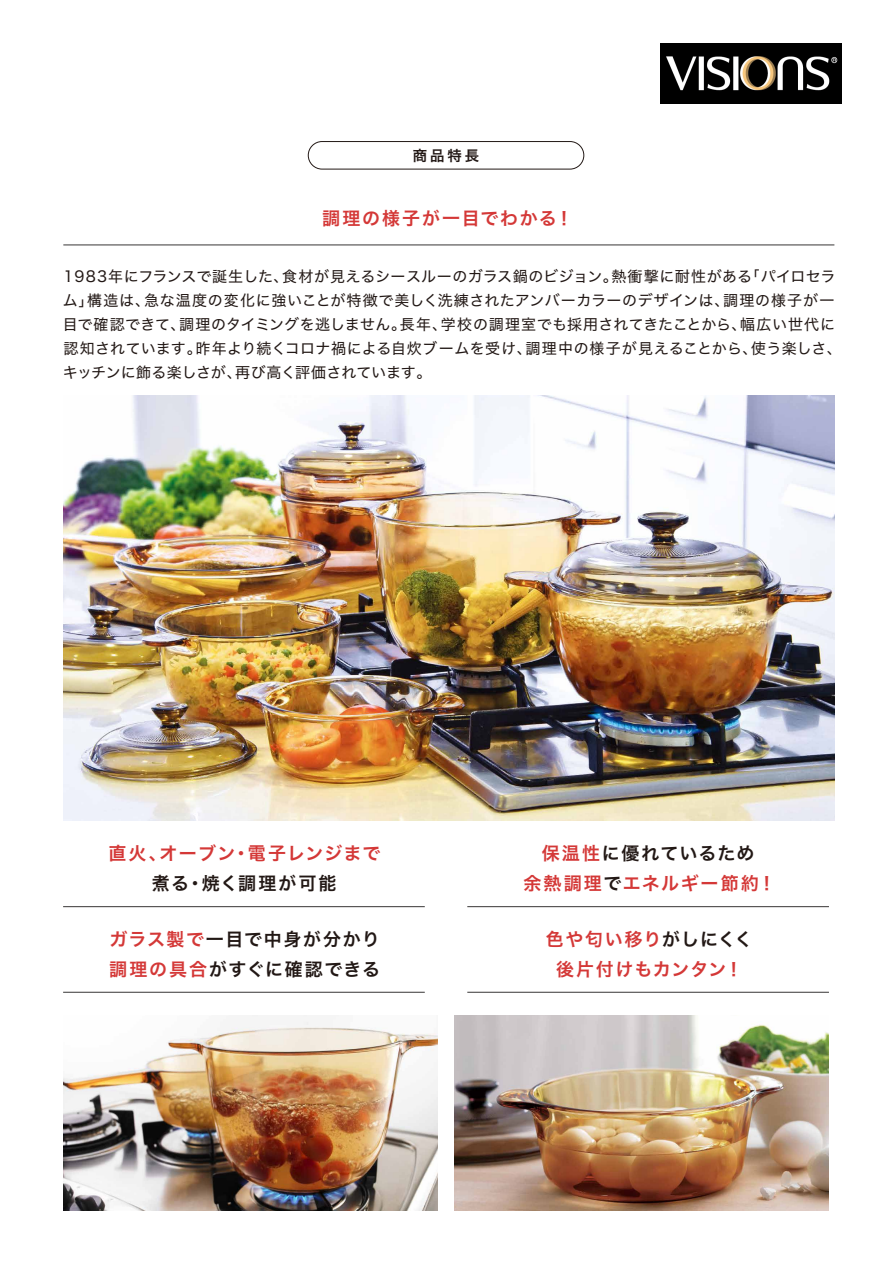
<style>
.page{position:relative;width:893px;height:1263px;background:#fff}
.page>*{position:absolute;margin:0;border:0;box-sizing:border-box;transform-origin:0 0}
.t1{font:18px/30px "Hiragino Sans W6";letter-spacing:.085em;color:#d43837;text-align:center}
.t2{font:18px/30px "Hiragino Sans W6";letter-spacing:.085em;color:#221815}
.t3{font:18px/30px "Hiragino Sans W6";letter-spacing:.05em;color:#d43837;text-align:center}
.t4{font:18px "Hiragino Sans W6";letter-spacing:.065em;color:#d43837}
.t5{font:18px "Hiragino Sans W6";letter-spacing:.11em;color:#221815}
.t6{font:15px/24px "Hiragino Sans W4";letter-spacing:.025em;color:#221815}
.t7{font:14.4px "Hiragino Sans W6";color:#221815}
.s1{color:#d43837}
.s2{color:#221815}
</style>
<div class="page">
<div style="left:308px;top:141px;width:276px;height:28px;border:1px solid #221815;border-radius:14px"></div>
<hr style="left:63px;top:244px;width:771px;height:1px;background:#595757">
<hr style="left:467px;top:906px;width:362px;height:1px;background:#595757">
<hr style="left:467px;top:992px;width:362px;height:1px;background:#595757">
<hr style="left:63px;top:906px;width:362px;height:1px;background:#595757">
<hr style="left:63px;top:992px;width:362px;height:1px;background:#595757">
<img style="left:660px;top:44px;width:181px;height:59px">
<img style="left:63px;top:395px;width:771px;height:426px">
<img style="left:455px;top:1016px;width:374px;height:194px">
<img style="left:63px;top:1016px;width:375px;height:194px">
<p class="t7" style="left:413px;top:143px;width:68px">商品特長</p>
<p class="t1" style="left:322px;top:203px;width:252px">調理の様子が一目でわかる！</p>
<p class="t6" style="left:63px;top:263px;width:781px">1983年にフランスで誕生した、食材が見えるシースルーのガラス鍋のビジョン。熱衝撃に耐性がある「パイロセラム」構造は、急な温度の変化に強いことが特徴で美しく洗練されたアンバーカラーのデザインは、調理の様子が一目で確認できて、調理のタイミングを逃しません。長年、学校の調理室でも採用されてきたことから、幅広い世代に認知されています。昨年より続くコロナ禍による自炊ブームを受け、調理中の様子が見えることから、使う楽しさ、キッチンに飾る楽しさが、再び高く評価されています。</p>
<p class="t4" style="left:108px;top:837px;width:274px">直火、オーブン・電子レンジまで</p>
<p class="t5" style="left:152px;top:867px;width:186px">煮る・焼く調理が可能</p>
<p class="t2" style="left:109px;top:923px;width:272px"><span class="s1">ガラス製で</span>一目で中身が分かり<span class="s1">調理の具合</span>がすぐに確認できる</p>
<p class="t1" style="left:523px;top:837px;width:254px">保温性<span class="s2">に優れているため<br></span>余熱調理<span class="s2">で</span>エネルギー節約！</p>
<p class="t3" style="left:546px;top:923px;width:208px">色や匂い移り<span class="s2">がしにくく</span>後片付けもカンタン！</p>
</div>
